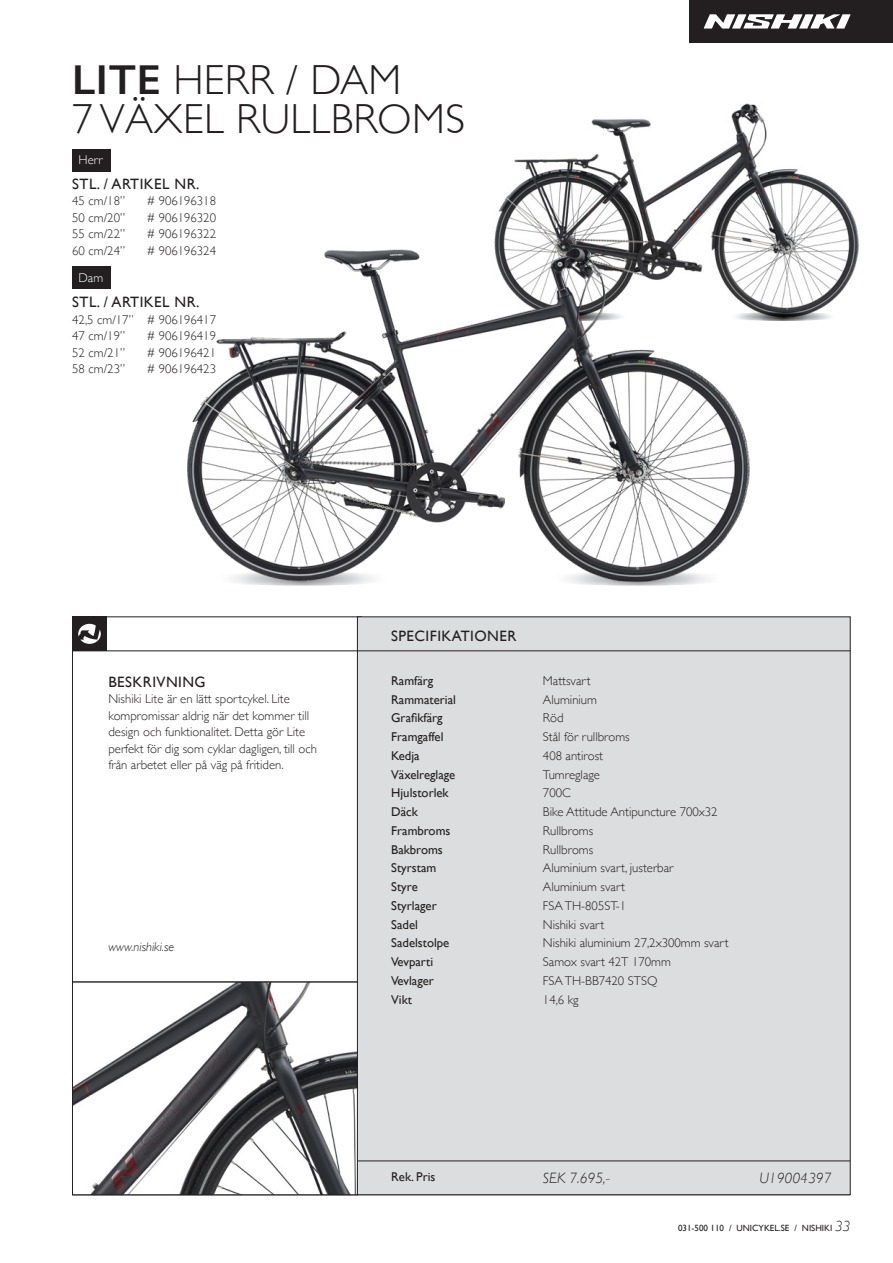
<style>
.page{position:relative;width:893px;height:1263px;background:#fff}
.page>*{position:absolute;margin:0;border:0;box-sizing:border-box;transform-origin:0 0}
.Overskrift{font:300 42px "Gill Sans";letter-spacing:.01em;color:#231f20}
.Mellemrubrik{font:15px "Gill Sans";letter-spacing:.03em;color:#231f20}
.Pris{font:italic 300 15px "Gill Sans";color:#231f20}
.Brødtekst{font:300 12.75px/16.5px "Gill Sans";color:#231f20}
.Specs__light{font:300 12.75px "Gill Sans";color:#231f20}
.Specs__bold{font:12.75px "Gill Sans";color:#231f20}
.t1{font:italic 300 12.75px "Gill Sans";color:#231f20}
.Specs__bold-2{font:300 12.75px "Gill Sans";color:#fff}
.t2{font:9px "Gill Sans";color:#231f20}
.s1{font-weight:600}
.s2{font-weight:300;font-style:italic;font-size:15px}
</style>
<div class="page">
<div style="left:73px;top:617px;width:34px;height:34px;background:#231f20"></div>
<div style="left:689px;top:0;width:204px;height:43px;background:#231f20"></div>
<div style="left:357px;top:617px;width:493px;height:578px;background:#dcdddf"></div>
<hr style="left:72px;top:651px;width:778px;height:1px;background:#231f20">
<hr style="left:357px;top:1161px;width:493px;height:1px;background:#231f20">
<svg style="left:704px;top:14px;width:146px;height:15px"></svg>
<svg style="left:78px;top:624px;width:23px;height:20px"></svg>
<svg style="left:72px;top:149px;width:39px;height:22px"></svg>
<svg style="left:72px;top:267px;width:39px;height:22px"></svg>
<img style="left:74px;top:984px;width:282px;height:209px">
<div style="left:72px;top:982px;width:286px;height:213px;border:1px solid #231f20"></div>
<img style="left:497px;top:103px;width:362px;height:218px">
<img style="left:187px;top:223px;width:574px;height:363px">
<p class="Overskrift" style="left:72px;top:47px;width:331px"><span class="s1">LITE</span> HERR / DAM</p>
<p class="Overskrift" style="left:72px;top:86px;width:394px">7 VÄXEL RULLBROMS</p>
<p class="Specs__bold-2" style="left:79px;top:150px;width:26px">Herr</p>
<p class="Mellemrubrik" style="left:72px;top:175px;width:129px">STL. / ARTIKEL NR.</p>
<p class="Brødtekst" style="left:72px;top:192px;width:54px">45 cm/18”</p>
<p class="Brødtekst" style="left:147px;top:192px;width:71px"># 906196318</p>
<p class="Brødtekst" style="left:72px;top:209px;width:54px">50 cm/20”</p>
<p class="Brødtekst" style="left:147px;top:209px;width:71px"># 906196320</p>
<p class="Brødtekst" style="left:72px;top:225px;width:54px">55 cm/22”</p>
<p class="Brødtekst" style="left:147px;top:225px;width:71px"># 906196322</p>
<p class="Brødtekst" style="left:72px;top:242px;width:54px">60 cm/24”</p>
<p class="Brødtekst" style="left:147px;top:242px;width:71px"># 906196324</p>
<p class="Specs__bold-2" style="left:79px;top:268px;width:26px">Dam</p>
<p class="Mellemrubrik" style="left:72px;top:293px;width:129px">STL. / ARTIKEL NR.</p>
<p class="Brødtekst" style="left:72px;top:311px;width:145px">42,5 cm/17” # 906196417</p>
<p class="Brødtekst" style="left:72px;top:327px;width:54px">47 cm/19”</p>
<p class="Brødtekst" style="left:147px;top:327px;width:71px"># 906196419</p>
<p class="Brødtekst" style="left:72px;top:344px;width:54px">52 cm/21”</p>
<p class="Brødtekst" style="left:147px;top:344px;width:71px"># 906196421</p>
<p class="Brødtekst" style="left:72px;top:360px;width:54px">58 cm/23”</p>
<p class="Brødtekst" style="left:147px;top:360px;width:71px"># 906196423</p>
<p class="Mellemrubrik" style="left:108px;top:673px;width:99px">BESKRIVNING</p>
<p class="Brødtekst" style="left:108px;top:690px;width:210px">Nishiki Lite är en lätt sportcykel. Lite kompromissar aldrig när det kommer till design och funktionalitet. Detta gör Lite perfekt för dig som cyklar dagligen, till och från arbetet eller på väg på fritiden.</p>
<p class="t1" style="left:108px;top:939px;width:67px">www.nishiki.se</p>
<p class="Mellemrubrik" style="left:391px;top:627px;width:127px">SPECIFIKATIONER</p>
<p class="Specs__bold" style="left:391px;top:673px;width:44px">Ramfärg</p>
<p class="Specs__bold" style="left:391px;top:692px;width:66px">Rammaterial</p>
<p class="Specs__bold" style="left:391px;top:711px;width:53px">Grafikfärg</p>
<p class="Specs__bold" style="left:391px;top:729px;width:54px">Framgaffel</p>
<p class="Specs__bold" style="left:391px;top:748px;width:30px">Kedja</p>
<p class="Specs__bold" style="left:391px;top:767px;width:66px">Växelreglage</p>
<p class="Specs__bold" style="left:391px;top:786px;width:59px">Hjulstorlek</p>
<p class="Specs__bold" style="left:391px;top:804px;width:28px">Däck</p>
<p class="Specs__bold" style="left:391px;top:823px;width:61px">Frambroms</p>
<p class="Specs__bold" style="left:391px;top:842px;width:53px">Bakbroms</p>
<p class="Specs__bold" style="left:391px;top:861px;width:47px">Styrstam</p>
<p class="Specs__bold" style="left:391px;top:879px;width:28px">Styre</p>
<p class="Specs__bold" style="left:391px;top:898px;width:47px">Styrlager</p>
<p class="Specs__bold" style="left:391px;top:917px;width:28px">Sadel</p>
<p class="Specs__bold" style="left:391px;top:936px;width:60px">Sadelstolpe</p>
<p class="Specs__bold" style="left:391px;top:954px;width:44px">Vevparti</p>
<p class="Specs__bold" style="left:391px;top:973px;width:44px">Vevlager</p>
<p class="Specs__bold" style="left:391px;top:992px;width:22px">Vikt</p>
<p class="Specs__light" style="left:543px;top:671px;width:49px">Mattsvart</p>
<p class="Specs__light" style="left:543px;top:689px;width:56px">Aluminium</p>
<p class="Specs__light" style="left:543px;top:708px;width:22px">Röd</p>
<p class="Specs__light" style="left:543px;top:727px;width:88px">Stål för rullbroms</p>
<p class="Specs__light" style="left:543px;top:746px;width:62px">408 antirost</p>
<p class="Specs__light" style="left:543px;top:764px;width:59px">Tumreglage</p>
<p class="Specs__light" style="left:543px;top:783px;width:29px">700C</p>
<p class="Specs__light" style="left:543px;top:802px;width:176px">Bike Attitude Antipuncture 700x32</p>
<p class="Specs__light" style="left:543px;top:821px;width:52px">Rullbroms</p>
<p class="Specs__light" style="left:543px;top:839px;width:52px">Rullbroms</p>
<p class="Specs__light" style="left:543px;top:858px;width:132px">Aluminium svart, justerbar</p>
<p class="Specs__light" style="left:543px;top:877px;width:84px">Aluminium svart</p>
<p class="Specs__light" style="left:543px;top:896px;width:85px">FSA TH-805ST-1</p>
<p class="Specs__light" style="left:543px;top:914px;width:63px">Nishiki svart</p>
<p class="Specs__light" style="left:543px;top:933px;width:187px">Nishiki aluminium 27,2x300mm svart</p>
<p class="Specs__light" style="left:543px;top:952px;width:130px">Samox svart 42T 170mm</p>
<p class="Specs__light" style="left:543px;top:971px;width:116px">FSA TH-BB7420 STSQ</p>
<p class="Specs__light" style="left:543px;top:989px;width:37px">14,6 kg</p>
<p class="Specs__bold" style="left:391px;top:1169px;width:46px">Rek. Pris</p>
<p class="Pris" style="left:543px;top:1169px;width:68px">SEK 7.695,-</p>
<p class="Pris" style="left:759px;top:1169px;width:74px">U19004397</p>
<p class="t2" style="left:678px;top:1222px;width:174px">031-500 110 / UNICYKEL.SE / NISHIKI <span class="s2">33</span></p>
</div>
